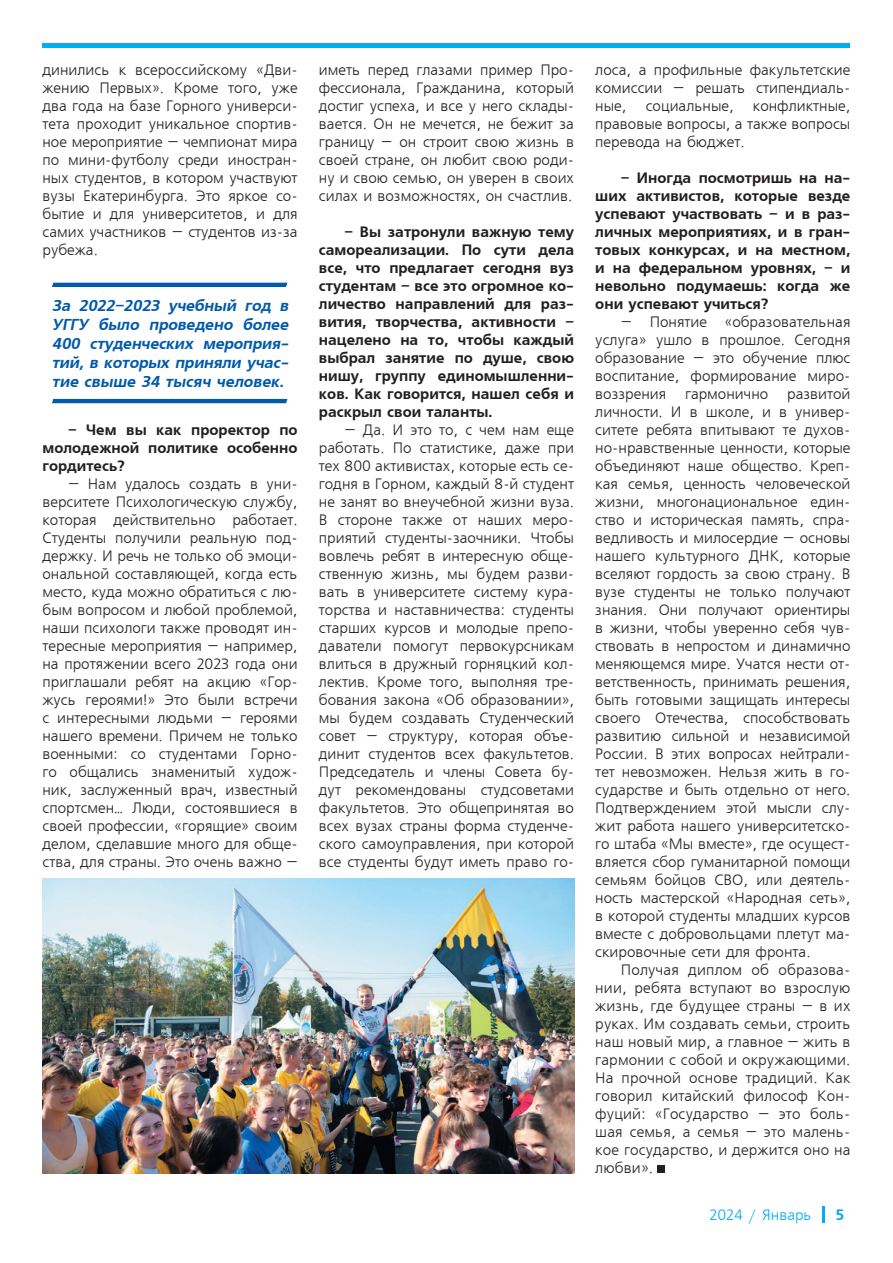
<style>
.page{position:relative;width:893px;height:1263px;background:#fff}
.page>*{position:absolute;margin:0;border:0;box-sizing:border-box;transform-origin:0 0}
.t1{font:italic 15.75px/18.9px "AXP Free Set C Bold";color:#015aaa;text-align:justify}
.t2{font:15px/18px "Free Set CTT";color:#231f20;text-align:justify}
.t3{font:15px/18px "AXP Free Set C Bold";color:#231f20;text-align:justify}
.t4{font:15px "Free Set Cyrillic";color:#00aeef}
.t5{font:15px "Free Set Bold Cyrillic";color:#00aeef}
</style>
<div class="page">
<svg style="left:822px;top:1206px;width:2px;height:16px"></svg>
<hr style="left:43px;top:44px;width:807px;height:4px;background:#00aeef">
<div style="left:657px;top:1165px;width:8px;height:7px;background:#231f20"></div>
<svg style="left:52px;top:283px;width:235px;height:4px"></svg>
<svg style="left:52px;top:399px;width:235px;height:4px"></svg>
<img style="left:43px;top:878px;width:531px;height:296px">
<p class="t2" style="left:43px;top:61px;width:257px">динились к всероссийскому «Дви&shy;жению Первых». Кроме того, уже два года на базе Горного универси&shy;тета проходит уникальное спортив&shy;ное мероприятие – чемпионат мира по мини-футболу среди иностран&shy;ных студентов, в котором участвуют вузы Екатеринбурга. Это яркое со&shy;бытие и для университетов, и для самих участников – студентов из-за рубежа.</p>
<p class="t1" style="left:52px;top:297px;width:241px">За 2022–2023 учебный год в УГГУ было проведено более 400 студенческих мероприя&shy;тий, в которых приняли учас&shy;тие свыше 34 тысяч человек.</p>
<p class="t3" style="left:43px;top:421px;width:257px;text-indent:26px">– Чем вы как проректор по молодежной политике особенно гордитесь?</p>
<p class="t2" style="left:43px;top:475px;width:257px;text-indent:26px">– Нам удалось создать в уни&shy;верситете Психологическую службу, которая действительно работает.<br>Студенты получили реальную под&shy;держку. И речь не только об эмоци&shy;ональной составляющей, когда есть место, куда можно обратиться с лю&shy;бым вопросом и любой проблемой, наши психологи также проводят ин&shy;тересные мероприятия – например, на протяжении всего 2023 года они приглашали ребят на акцию «Гор&shy;жусь героями!» Это были встречи с интересными людьми – героями нашего времени. Причем не только военными: со студентами Горно&shy;го общались знаменитый худож&shy;ник, заслуженный врач, известный спортсмен… Люди, состоявшиеся в своей профессии, «горящие» своим делом, сделавшие много для обще&shy;ства, для страны. Это очень важно –</p>
<p class="t2" style="left:319px;top:61px;width:257px">иметь перед глазами пример Про&shy;фессионала, Гражданина, который достиг успеха, и все у него склады&shy;вается. Он не мечется, не бежит за границу – он строит свою жизнь в своей стране, он любит свою роди&shy;ну и свою семью, он уверен в своих силах и возможностях, он счастлив.</p>
<p class="t3" style="left:319px;top:223px;width:257px;text-indent:26px">– Вы затронули важную тему самореализации. По сути дела все, что предлагает сегодня вуз студентам – все это огромное ко&shy;личество направлений для раз&shy;вития, творчества, активности – нацелено на то, чтобы каждый выбрал занятие по душе, свою нишу, группу единомышленни&shy;ков. Как говорится, нашел себя и раскрыл свои таланты.</p>
<p class="t2" style="left:319px;top:421px;width:257px;text-indent:26px">– Да. И это то, с чем нам еще работать. По статистике, даже при тех 800 активистах, которые есть се&shy;годня в Горном, каждый 8-й студент не занят во внеучебной жизни вуза.<br>В стороне также от наших меро&shy;приятий студенты-заочники. Чтобы вовлечь ребят в интересную обще&shy;ственную жизнь, мы будем разви&shy;вать в университете систему кура&shy;торства и наставничества: студенты старших курсов и молодые препо&shy;даватели помогут первокурсникам влиться в дружный горняцкий кол&shy;лектив. Кроме того, выполняя тре&shy;бования закона «Об образовании», мы будем создавать Студенческий совет – структуру, которая объе&shy;динит студентов всех факультетов.<br>Председатель и члены Совета бу&shy;дут рекомендованы студсоветами факультетов. Это общепринятая во всех вузах страны форма студенче&shy;ского самоуправления, при которой все студенты будут иметь право го-</p>
<p class="t2" style="left:595px;top:61px;width:257px">лоса, а профильные факультетские комиссии – решать стипендиаль&shy;ные,</p>
<p class="t2" style="left:595px;top:97px;width:257px;text-indent:158px">конфликтные, правовые вопросы, а также вопросы перевода на бюджет.</p>
<p class="t3" style="left:595px;top:169px;width:257px;text-indent:26px">– Иногда посмотришь на на&shy;ших активистов, которые везде успевают участвовать – и в раз&shy;личных мероприятиях, и в гран&shy;товых конкурсах, и на местном, и на федеральном уровнях, – и невольно подумаешь: когда же они успевают учиться?</p>
<p class="t2" style="left:595px;top:313px;width:257px;text-indent:26px">– Понятие «образовательная услуга» ушло в прошлое. Сегодня образование – это обучение плюс воспитание, формирование миро&shy;воззрения</p>
<p class="t2" style="left:646px;top:97px;width:90px">социальные,</p>
<p class="t2" style="left:595px;top:385px;width:257px;text-indent:192px">развитой личности. И в школе, и в универ&shy;ситете ребята впитывают те духов&shy;но-нравственные ценности, которые объединяют наше общество. Креп&shy;кая семья, ценность человеческой жизни, многонациональное един&shy;ство и историческая память, спра&shy;ведливость и милосердие – основы нашего культурного ДНК, которые вселяют гордость за свою страну. В вузе студенты не только получают знания. Они получают ориентиры в жизни, чтобы уверенно себя чув&shy;ствовать в непростом и динамично меняющемся мире. Учатся нести от&shy;ветственность, принимать решения, быть готовыми защищать интересы своего Отечества, способствовать развитию сильной и независимой России. В этих вопросах нейтрали&shy;тет невозможен. Нельзя жить в го&shy;сударстве и быть отдельно от него.<br>Подтверждением этой мысли слу&shy;жит работа нашего университетско&shy;го штаба «Мы вместе», где осущест&shy;вляется сбор гуманитарной помощи семьям бойцов СВО, или деятель&shy;ность мастерской «Народная сеть», в которой студенты младших курсов вместе с добровольцами плетут ма&shy;скировочные сети для фронта.</p>
<p class="t2" style="left:595px;top:961px;width:257px;text-indent:26px">Получая диплом об образова&shy;нии, ребята вступают во взрослую жизнь, где будущее страны – в их руках. Им создавать семьи, строить наш новый мир, а главное – жить в гармонии с собой и окружающими.<br>На прочной основе традиций. Как говорил китайский философ Кон&shy;фуций: «Государство – это боль&shy;шая семья, а семья – это малень&shy;кое государство, и держится оно на любви».</p>
<p class="t2" style="left:685px;top:385px;width:85px">гармонично</p>
<p class="t4" style="left:710px;top:1207px;width:104px">2024 / Январь</p>
<p class="t5" style="left:836px;top:1206px;width:10px">5</p>
</div>
